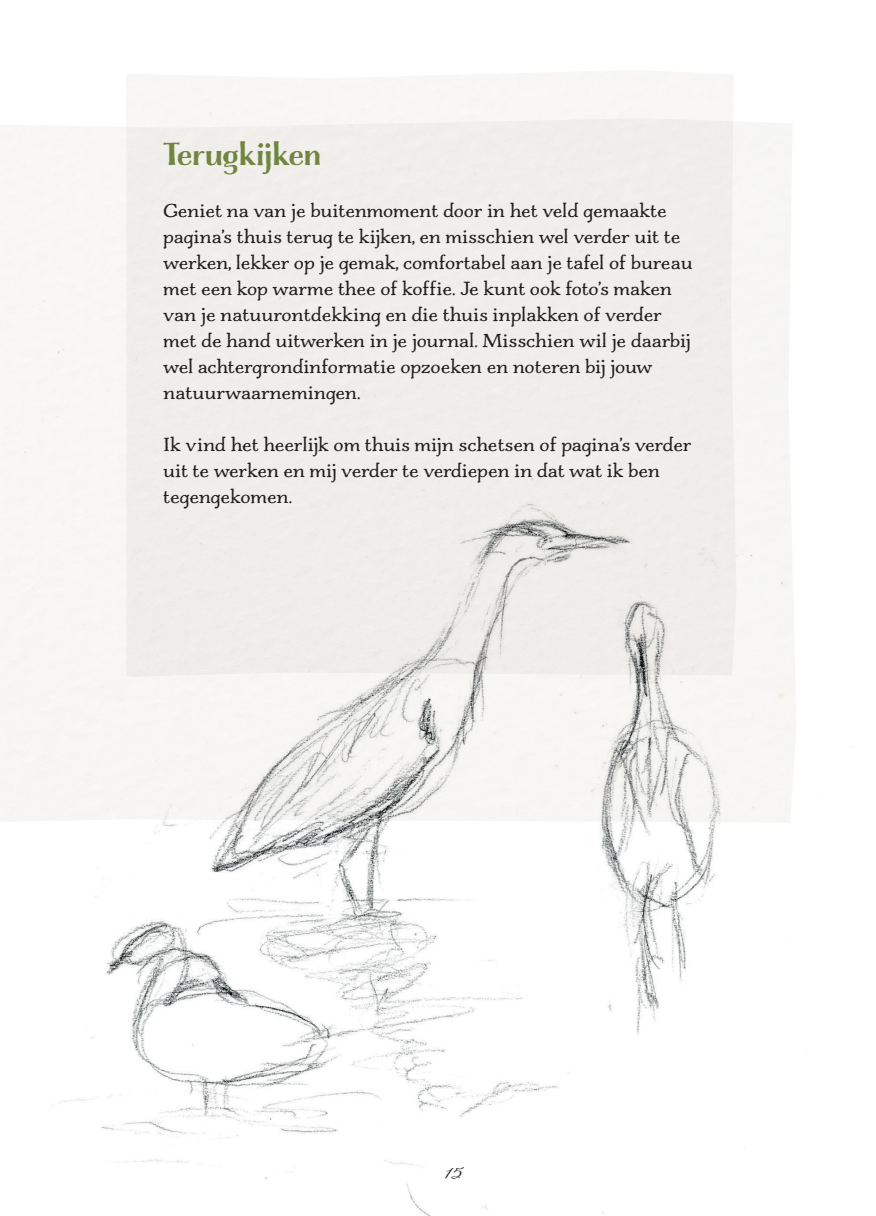
<style>
.page{position:relative;width:876px;height:1216px;background:#fff}
.page>*{position:absolute;margin:0;border:0;box-sizing:border-box;transform-origin:0 0}
.t1{font:34px "Charcuterie Contrast";color:#708640}
.t2{font:20px/26px "Charcuterie Serif";color:#231f20}
.t3{font:20px/26px "Charcuterie Serif";letter-spacing:-.02em;color:#231f20}
.t4{font:18px "Adorn Garland";color:#231f20}
</style>
<div class="page">
<img style="left:32px;top:414px;width:821px;height:801px">
<h1 class="t1" style="left:163px;top:134px;width:159px">Terugkijken</h1>
<p class="t2" style="left:163px;top:197px;width:530px">Geniet na van je buitenmoment door in het veld gemaakte pagina’s thuis terug te kijken, en misschien wel verder uit te werken, lekker op je gemak, comfortabel aan je tafel of bureau met een kop warme thee of koffie. Je kunt ook foto’s maken van je natuurontdekking en die thuis inplakken of verder met de hand uitwerken in je journal. Misschien wil je daarbij wel achtergrondinformatie opzoeken en noteren bij jouw natuurwaarnemingen.</p>
<p class="t3" style="left:163px;top:431px;width:529px">Ik vind het heerlijk om thuis mijn schetsen of pagina’s verder uit te werken en mij verder te verdiepen in dat wat ik ben tegengekomen.</p>
<p class="t4" style="left:445px;top:1160px;width:18px">15</p>
</div>
